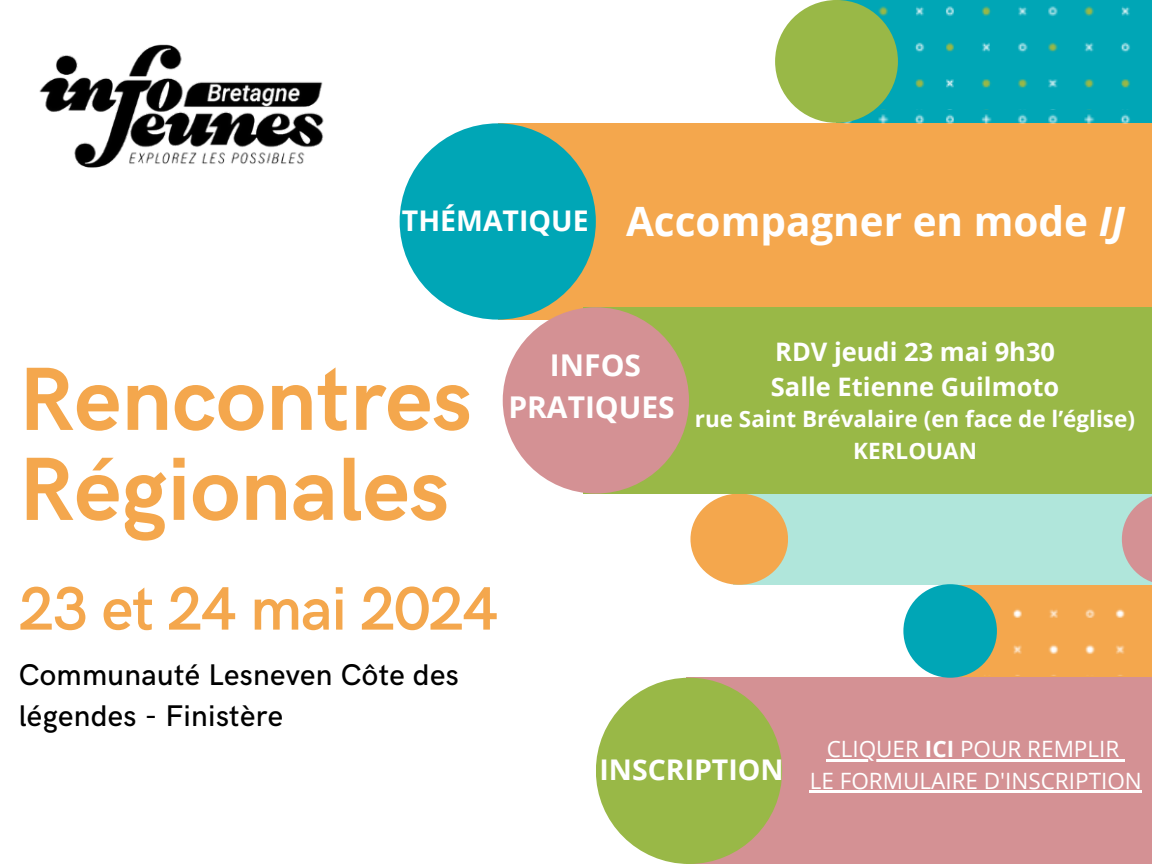
<style>
.page{position:relative;width:1152px;height:864px;background:#fff}
.page>*{position:absolute;margin:0;border:0;box-sizing:border-box;transform-origin:0 0}
.t1{font:700 90px/90px "HK Grotesk";color:#f4a74d}
.t2{font:600 61.5px "HK Grotesk";letter-spacing:-.015em;color:#f4a74d}
.t3{font:700 40.5px "Open Sans";color:#fff}
.t4{font:500 30px/41.7px "HK Grotesk";letter-spacing:.01em;color:#000}
.t5{font:700 30px/41.7px "Open Sans";color:#fff;text-align:center}
.t6{font:700 28.5px "Open Sans";color:#fff}
.t7{font:700 25.5px "Open Sans";color:#fff}
.t8{font:22.5px/31.5px "Open Sans";color:#fff;text-align:center}
.t9{font:700 22.5px/31.5px "Open Sans";color:#fff;text-align:center}
.s1{font-style:italic}
.s2{font-weight:700}
</style>
<div class="page">
<div style="left:498px;top:123px;width:654px;height:197px;background:#f4a74d"></div>
<svg style="left:937px;top:676px;width:215px;height:2px"></svg>
<div style="left:937px;top:567px;width:215px;height:109px;background:#f4a74d"></div>
<div style="left:400px;top:123px;width:196px;height:197px;background:#00a6b6;border-radius:50%"></div>
<div style="left:734px;top:491px;width:418px;height:93px;background:#b0e6db"></div>
<div style="left:686px;top:678px;width:466px;height:186px;background:#d49194"></div>
<div style="left:903px;top:584px;width:94px;height:94px;background:#00a6b6;border-radius:50%"></div>
<div style="left:690px;top:494px;width:98px;height:91px;background:#f4a74d;border-radius:50%"></div>
<div style="left:583px;top:307px;width:569px;height:187px;background:#99b847"></div>
<svg style="left:1122px;top:496px;width:30px;height:89px;fill:#d49194"></svg>
<svg style="left:827px;top:109px;width:325px;height:14px;background:#0caab9"></svg>
<div style="left:827px;top:0;width:325px;height:109px;background:#00a6b6"></div>
<div style="left:775px;top:0;width:123px;height:123px;background:#99b847;border-radius:50%"></div>
<div style="left:503px;top:307px;width:186px;height:187px;background:#d49194;border-radius:50%"></div>
<div style="left:596px;top:678px;width:186px;height:186px;background:#99b847;border-radius:50%"></div>
<hr style="left:827px;top:759px;width:92px;height:3px;background:#fff">
<hr style="left:919px;top:759px;width:41px;height:3px;background:#fff">
<hr style="left:960px;top:759px;width:159px;height:3px;background:#fff">
<svg style="left:1119px;top:759px;width:6px;height:3px"></svg>
<hr style="left:810px;top:791px;width:332px;height:2px;background:#fff">
<img style="left:39px;top:44px;width:385px;height:242px">
<p class="t6" style="left:402px;top:201px;width:188px">THÉMATIQUE</p>
<h1 class="t3" style="left:626px;top:193px;width:501px">Accompagner en mode <span class="s1">IJ</span></h1>
<p class="t1" style="left:19px;top:358px;width:455px">Rencontres<br>Régionales</p>
<h3 class="t5" style="left:508px;top:344px;width:168px">INFOS<br>PRATIQUES</h3>
<h4 class="t7" style="left:775px;top:334px;width:281px">RDV jeudi 23 mai 9h30</h4>
<h5 class="t7" style="left:771px;top:369px;width:290px">Salle Etienne Guilmoto</h5>
<h3 class="t9" style="left:695px;top:403px;width:442px">rue Saint Brévalaire (en face de l’église)<br>KERLOUAN</h3>
<h2 class="t2" style="left:19px;top:574px;width:481px">23 et 24 mai 2024</h2>
<h2 class="t4" style="left:19px;top:655px;width:442px">Communauté Lesneven Côte des légendes - Finistère</h2>
<p class="t6" style="left:599px;top:750px;width:186px">INSCRIPTION</p>
<p class="t8" style="left:810px;top:733px;width:334px">CLIQUER <span class="s2">ICI</span> POUR REMPLIR<br>LE FORMULAIRE D'INSCRIPTION</p>
</div>
